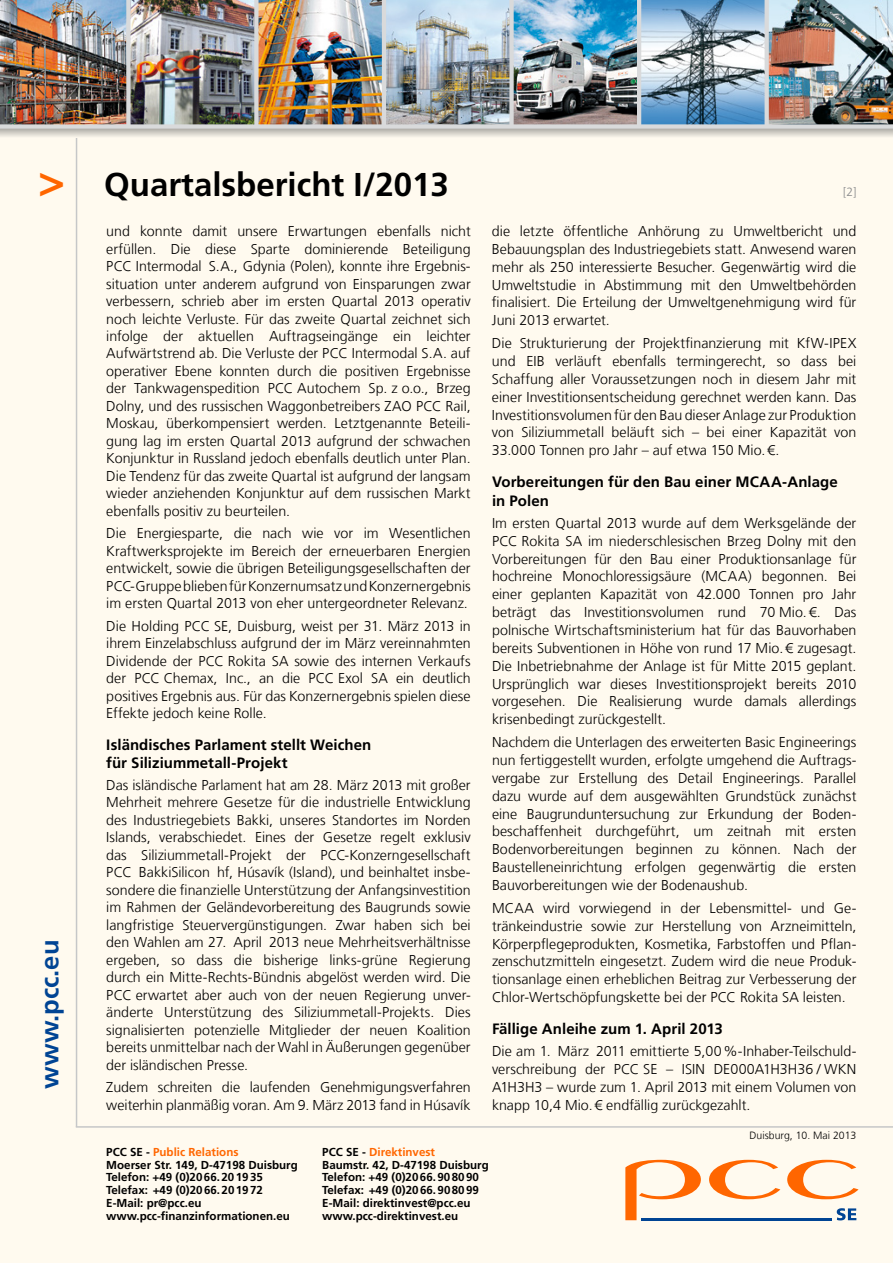
<style>
.page{position:relative;width:893px;height:1263px;background:#fffaef}
.page>*{position:absolute;margin:0;border:0;box-sizing:border-box;transform-origin:0 0}
.t1{font:700 33px "Frutiger LT Com";color:#000}
.t2{font:700 25.5px "Frutiger LT Com";color:#004494}
.t3{font:700 15px/18.1px "Frutiger LT Com";letter-spacing:.005em;color:#000}
.t4{font:300 14.25px/17.5px "Frutiger LT Com";color:#000;text-align:justify}
.t5{font:300 12px "Frutiger LT Com";color:#87888a}
.t6{font:700 11.55px/12.6px "Frutiger LT Com";color:#000}
.t7{font:300 10.5px "Frutiger LT Com";color:#000}
.s1{font-family:"Frutiger";font-weight:900;font-stretch:condensed;font-size:45px;color:#f60}
.s2{color:#f60}
</style>
<div class="page">
<hr style="left:76px;top:0;width:1px;height:1127px;background:#c6c7c8">
<hr style="left:76px;top:1126px;width:817px;height:2px;background:#c6c7c8">
<svg style="left:0;top:129px;width:893px;height:9px"></svg>
<svg style="left:787px;top:1160px;width:71px;height:39px"></svg>
<svg style="left:709px;top:1160px;width:71px;height:39px"></svg>
<svg style="left:625px;top:1160px;width:76px;height:60px"></svg>
<svg style="left:837px;top:1208px;width:19px;height:12px"></svg>
<hr style="left:642px;top:1218px;width:190px;height:2px;background:#004494">
<img style="left:641px;top:0;width:252px;height:124px">
<img style="left:0;top:0;width:509px;height:124px">
<img style="left:514px;top:0;width:123px;height:124px">
<div style="left:0;top:124px;width:893px;height:5px;background:#d9dadb"></div>
<div style="left:126px;top:0;width:5px;height:128px;background:#d9dadb"></div>
<div style="left:254px;top:0;width:5px;height:128px;background:#d9dadb"></div>
<hr style="left:382px;top:0;width:4px;height:128px;background:#d9dadb">
<div style="left:509px;top:0;width:5px;height:128px;background:#d9dadb"></div>
<hr style="left:637px;top:0;width:4px;height:128px;background:#d9dadb">
<svg style="left:765px;top:0;width:4px;height:124px"></svg>
<h1 class="t1" style="left:38px;top:165px;width:412px"><span class="s1">&gt;</span> Quartalsbericht I/2013</h1>
<h2 class="t2" style="left:35px;top:1089px;width:150px;rotate:-90deg">www.pcc.eu</h2>
<p class="t4" style="left:106px;top:222px;width:366px">und konnte damit unsere Erwartungen ebenfalls nicht erfüllen. Die diese Sparte dominierende Beteiligung PCC Intermodal S.A., Gdynia (Polen), konnte ihre Ergebnis&shy;situation unter anderem aufgrund von Einsparungen zwar verbessern, schrieb aber im ersten Quartal 2013 operativ noch leichte Verluste. Für das zweite Quartal zeichnet sich infolge der aktuellen Auftragseingänge ein leichter Aufwärtstrend ab. Die Verluste der PCC Intermodal S.A. auf operativer Ebene konnten durch die positiven Ergebnisse der Tankwagenspedition PCC Autochem Sp. z o.o., Brzeg Dolny, und des russischen Waggonbetreibers ZAO PCC Rail, Moskau, überkompensiert werden. Letztgenannte Beteili&shy;gung lag im ersten Quartal 2013 aufgrund der schwachen Konjunktur in Russland jedoch ebenfalls deutlich unter Plan.<br>Die Tendenz für das zweite Quartal ist aufgrund der langsam wieder anziehenden Konjunktur auf dem russischen Markt ebenfalls positiv zu beurteilen.</p>
<p class="t4" style="left:106px;top:525px;width:366px">Die Energiesparte, die nach wie vor im Wesentlichen Kraftwerksprojekte im Bereich der erneuerbaren Energien entwickelt, sowie die übrigen Beteiligungsgesellschaften der PCC-Gruppe blieben für Konzernumsatz und Konzernergebnis im ersten Quartal 2013 von eher untergeordneter Relevanz.</p>
<p class="t4" style="left:106px;top:617px;width:366px">Die Holding PCC SE, Duisburg, weist per 31. März 2013 in ihrem Einzelabschluss aufgrund der im März vereinnahmten Dividende der PCC Rokita SA sowie des internen Verkaufs der PCC Chemax, Inc., an die PCC Exol SA ein deutlich positives Ergebnis aus. Für das Konzernergebnis spielen diese Effekte jedoch keine Rolle.</p>
<p class="t3" style="left:106px;top:736px;width:266px">Isländisches Parlament stellt Weichen für Siliziummetall-Projekt</p>
<p class="t4" style="left:106px;top:776px;width:366px">Das isländische Parlament hat am 28. März 2013 mit großer Mehrheit mehrere Gesetze für die industrielle Entwicklung des Industriegebiets Bakki, unseres Standortes im Norden Islands, verabschiedet. Eines der Gesetze regelt exklusiv das Siliziummetall-Projekt der PCC-Konzerngesellschaft PCC BakkiSilicon hf, Húsavík (Island), und beinhaltet insbe&shy;sondere die finanzielle Unterstützung der Anfangsinvestition im Rahmen der Geländevorbereitung des Baugrunds sowie langfristige Steuervergünstigungen. Zwar haben sich bei den Wahlen am 27. April 2013 neue Mehrheitsverhältnisse ergeben, so dass die bisherige links-grüne Regierung durch ein Mitte-Rechts-Bündnis abgelöst werden wird. Die PCC erwartet aber auch von der neuen Regierung unver&shy;änderte Unterstützung des Siliziummetall-Projekts. Dies signalisierten potenzielle Mitglieder der neuen Koalition bereits unmittelbar nach der Wahl in Äußerungen gegenüber der isländischen Presse.</p>
<p class="t4" style="left:106px;top:1079px;width:366px">Zudem schreiten die laufenden Genehmigungsverfahren weiterhin planmäßig voran. Am 9. März 2013 fand in Húsavík</p>
<p class="t5" style="left:843px;top:184px;width:15px">[2]</p>
<p class="t4" style="left:492px;top:222px;width:366px">die letzte öffentliche Anhörung zu Umweltbericht und Bebauungsplan des Industriegebiets statt. Anwesend waren mehr als 250 interessierte Besucher. Gegenwärtig wird die Umweltstudie in Abstimmung mit den Umweltbehörden finalisiert. Die Erteilung der Umweltgenehmigung wird für Juni 2013 erwartet.</p>
<p class="t4" style="left:492px;top:334px;width:366px">Die Strukturierung der Projektfinanzierung mit KfW-IPEX und EIB verläuft ebenfalls termingerecht, so dass bei Schaffung aller Voraussetzungen noch in diesem Jahr mit einer Investitionsentscheidung gerechnet werden kann. Das Investitionsvolumen für den Bau dieser Anlage zur Produktion von Siliziummetall beläuft sich – bei einer Kapazität von 33.000 Tonnen pro Jahr – auf etwa 150 Mio.€.</p>
<p class="t3" style="left:492px;top:473px;width:347px">Vorbereitungen für den Bau einer MCAA-Anlage in Polen</p>
<p class="t4" style="left:492px;top:514px;width:366px">Im ersten Quartal 2013 wurde auf dem Werksgelände der PCC Rokita SA im niederschlesischen Brzeg Dolny mit den Vorbereitungen für den Bau einer Produktionsanlage für hochreine Monochloressigsäure (MCAA) begonnen. Bei einer geplanten Kapazität von 42.000 Tonnen pro Jahr beträgt das Investitionsvolumen rund 70 Mio.€. Das polnische Wirtschaftsministerium hat für das Bauvorhaben bereits Subventionen in Höhe von rund 17 Mio.€ zugesagt.<br>Die Inbetriebnahme der Anlage ist für Mitte 2015 geplant.<br>Ursprünglich war dieses Investitionsprojekt bereits 2010 vorgesehen. Die Realisierung wurde damals allerdings krisenbedingt zurückgestellt.</p>
<p class="t4" style="left:492px;top:733px;width:366px">Nachdem die Unterlagen des erweiterten Basic Engineerings nun fertiggestellt wurden, erfolgte umgehend die Auftrags&shy;vergabe zur Erstellung des Detail Engineerings. Parallel dazu wurde auf dem ausgewählten Grundstück zunächst eine Baugrunduntersuchung zur Erkundung der Boden&shy;beschaffenheit durchgeführt, um zeitnah mit ersten Bodenvorbereitungen beginnen zu können. Nach der Baustelleneinrichtung erfolgen gegenwärtig die ersten Bauvorbereitungen wie der Bodenaushub.</p>
<p class="t4" style="left:492px;top:899px;width:366px">MCAA wird vorwiegend in der Lebensmittel- und Ge&shy;tränkeindustrie sowie zur Herstellung von Arzneimitteln, Körperpflegeprodukten, Kosmetika, Farbstoffen und Pflan&shy;zenschutzmitteln eingesetzt. Zudem wird die neue Produk&shy;tionsanlage einen erheblichen Beitrag zur Verbesserung der Chlor-Wertschöpfungskette bei der PCC Rokita SA leisten.</p>
<p class="t3" style="left:492px;top:1020px;width:232px">Fällige Anleihe zum 1. April 2013</p>
<p class="t4" style="left:492px;top:1042px;width:366px">Die am 1. März 2011 emittierte 5,00%-Inhaber-Teilschuld&shy;verschreibung der PCC SE – ISIN DE000A1H3H36 / WKN A1H3H3 – wurde zum 1. April 2013 mit einem Volumen von knapp 10,4 Mio.€ endfällig zurückgezahlt.</p>
<p class="t7" style="left:750px;top:1129px;width:108px">Duisburg, 10. Mai 2013</p>
<p class="t6" style="left:106px;top:1146px;width:193px">PCC SE - <span class="s2">Public Relations<br></span>Moerser Str. 149, D-47198 Duisburg<br>Telefon: +49 (0)2066.201935<br>Telefax: +49 (0)2066.201972<br>E-Mail: pr@pcc.eu</p>
<p class="t6" style="left:106px;top:1210px;width:185px">www.pcc-finanzinformationen.eu</p>
<p class="t6" style="left:322px;top:1146px;width:168px">PCC SE - <span class="s2">Direktinvest<br></span>Baumstr. 42, D-47198 Duisburg<br>Telefon: +49 (0)2066.908090<br>Telefax: +49 (0)2066.908099<br>E-Mail: direktinvest@pcc.eu</p>
<p class="t6" style="left:322px;top:1210px;width:137px">www.pcc-direktinvest.eu</p>
</div>
